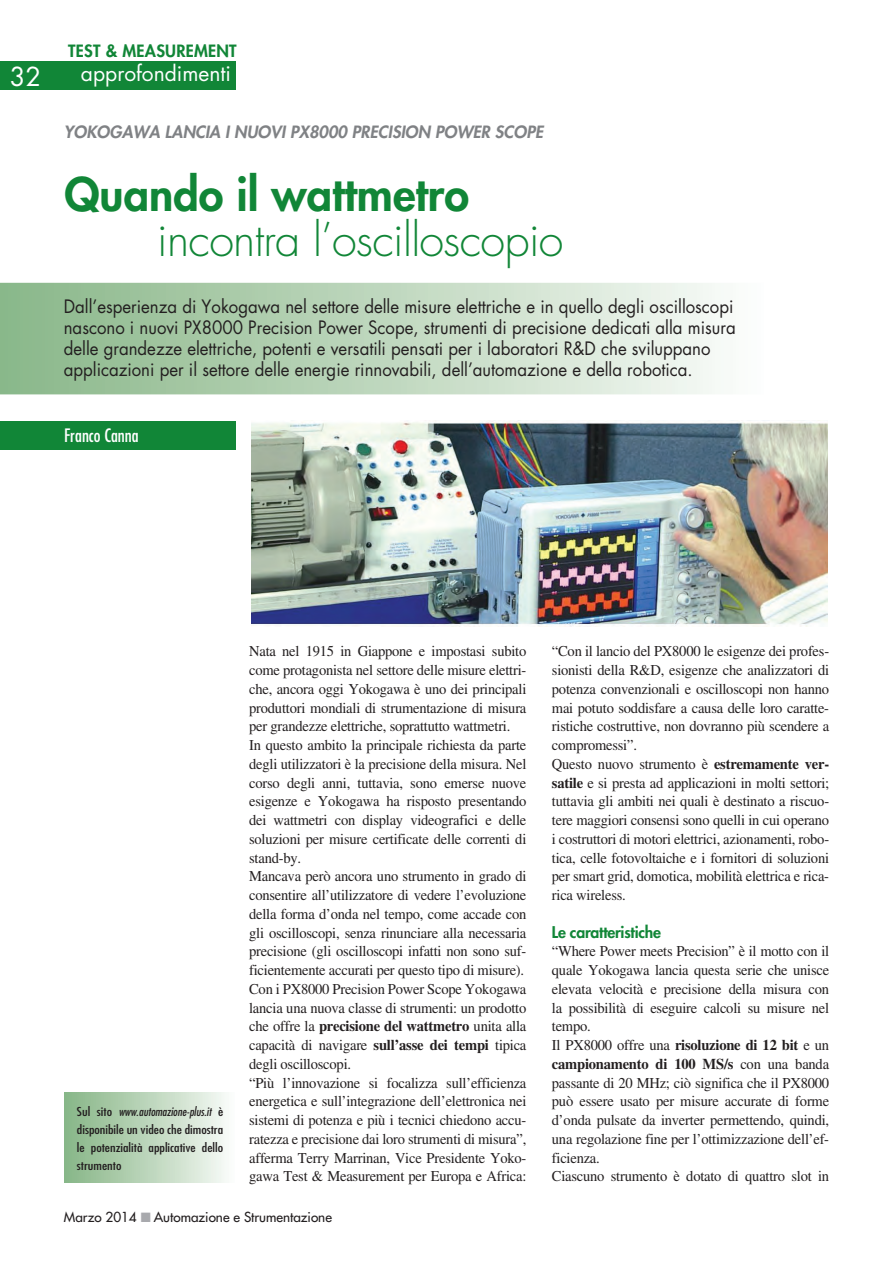
<style>
.page{position:relative;width:893px;height:1263px;background:#fff}
.page>*{position:absolute;margin:0;border:0;box-sizing:border-box;transform-origin:0 0}
.t1{font:300 45px "Futura LT";letter-spacing:-.015em;color:#118637}
.t2{font:800 45px "Futura LT";color:#118637}
.t3{font:25.5px "Futura LT";color:#fff}
.t4{font:21px "Futura LT";color:#fff}
.t5{font:18px/21px "Futura LT";color:#231f20;scale:.93 1}
.t6{font:condensed 18px "Futura LT";color:#fff}
.t7{font:italic 800 16.5px "Futura LT";color:#808285}
.t8{font:800 16.5px "Futura LT";letter-spacing:.015em;color:#118637}
.t9{font:800 15.75px "Futura LT";letter-spacing:-.015em;color:#118637}
.t10{font:15px/18.8px "Times LT";letter-spacing:-.015em;color:#231f20}
.t11{font:13.5px "Futura LT";color:#231f20}
.t12{font:condensed 12px/18px "Futura LT";color:#231f20;text-align:justify;scale:1.2 1}
.s1{font-style:italic}
.s2{font-weight:700}
.s3{color:#a8a9ad}
</style>
<div class="page">
<div style="left:0;top:62px;width:236px;height:28px;background:#118637"></div>
<div style="left:0;top:421px;width:236px;height:28px;background:#118637"></div>
<svg style="left:0;top:283px;width:712px;height:111px;background:#bcd5bb"></svg>
<div style="left:64px;top:1093px;width:171px;height:89px;background:linear-gradient(to right,#85b485,#f8fbf8)"></div>
<img style="left:252px;top:421px;width:576px;height:206px">
<h2 class="t3" style="left:10px;top:60px;width:33px">32</h2>
<p class="t8" style="left:68px;top:40px;width:170px">TEST &amp; MEASUREMENT</p>
<h3 class="t4" style="left:81px;top:60px;width:152px">approfondimenti</h3>
<p class="t7" style="left:64px;top:121px;width:481px">YOKOGAWA LANCIA I NUOVI PX8000 PRECISION POWER SCOPE</p>
<h1 class="t2" style="left:64px;top:164px;width:406px">Quando il wattmetro</h1>
<h1 class="t1" style="left:157px;top:212px;width:408px">incontra l’oscilloscopio</h1>
<p class="t5" style="left:64px;top:296px;width:724px">Dall’esperienza di Yokogawa nel settore delle misure elettriche e in quello degli oscilloscopi nascono i nuovi PX8000 Precision Power Scope, strumenti di precisione dedicati alla misura delle grandezze elettriche, potenti e versatili pensati per i laboratori R&amp;D che sviluppano applicazioni per il settore delle energie rinnovabili, dell’automazione e della robotica.</p>
<p class="t6" style="left:64px;top:425px;width:76px">Franco Canna</p>
<p class="t12" style="left:77px;top:1102px;width:123px">Sul sito <span class="s1">www.automazione-plus.it</span> è disponibile un video che dimostra le potenzialità applicative dello strumento</p>
<p class="t10" style="left:249px;top:642px;width:279px">Nata nel 1915 in Giappone e impostasi subito come protagonista nel settore delle misure elettri&shy;che, ancora oggi Yokogawa è uno dei principali produttori mondiali di strumentazione di misura per grandezze elettriche, soprattutto wattmetri.<br>In questo ambito la principale richiesta da parte degli utilizzatori è la precisione della misura. Nel corso degli anni, tuttavia, sono emerse nuove esigenze e Yokogawa ha risposto presentando dei wattmetri con display videografici e delle soluzioni per misure certificate delle correnti di stand-by.<br>Mancava però ancora uno strumento in grado di consentire all’utilizzatore di vedere l’evoluzione della forma d’onda nel tempo, come accade con gli oscilloscopi, senza rinunciare alla necessaria precisione (gli oscilloscopi infatti non sono suf&shy;ficientemente accurati per questo tipo di misure).<br>Con i PX8000 Precision Power Scope Yokogawa lancia una nuova classe di strumenti: un prodotto che offre la <span class="s2">precisione del wattmetro</span> unita alla capacità di navigare <span class="s2">sull’asse dei tempi</span> tipica degli oscilloscopi.<br>“Più l’innovazione si focalizza sull’efficienza energetica e sull’integrazione dell’elettronica nei sistemi di potenza e più i tecnici chiedono accu&shy;ratezza e precisione dai loro strumenti di misura”, afferma Terry Marrinan, Vice Presidente Yoko&shy;gawa Test &amp; Measurement per Europa e Africa:</p>
<p class="t10" style="left:552px;top:642px;width:279px">“Con il lancio del PX8000 le esigenze dei profes&shy;sionisti della R&amp;D, esigenze che analizzatori di potenza convenzionali e oscilloscopi non hanno mai potuto soddisfare a causa delle loro caratte&shy;ristiche costruttive, non dovranno più scendere a compromessi”.<br>Questo nuovo strumento è <span class="s2">estremamente ver&shy;satile</span> e si presta ad applicazioni in molti settori; tuttavia gli ambiti nei quali è destinato a riscuo&shy;tere maggiori consensi sono quelli in cui operano i costruttori di motori elettrici, azionamenti, robo&shy;tica, celle fotovoltaiche e i fornitori di soluzioni per smart grid, domotica, mobilità elettrica e rica&shy;rica wireless.</p>
<p class="t9" style="left:552px;top:921px;width:111px">Le caratteristiche</p>
<p class="t10" style="left:552px;top:942px;width:279px">“Where Power meets Precision” è il motto con il quale Yokogawa lancia questa serie che unisce elevata velocità e precisione della misura con la possibilità di eseguire calcoli su misure nel tempo.<br>Il PX8000 offre una <span class="s2">risoluzione di 12 bit</span> e un <span class="s2">campionamento di 100 MS/s</span> con una banda passante di 20 MHz; ciò significa che il PX8000 può essere usato per misure accurate di forme d’onda pulsate da inverter permettendo, quindi, una regolazione fine per l’ottimizzazione dell’ef&shy;ficienza.<br>Ciascuno strumento è dotato di quattro slot in</p>
<p class="t11" style="left:64px;top:1208px;width:270px">Marzo 2014 <span class="s3">■</span> Automazione e Strumentazione</p>
</div>
